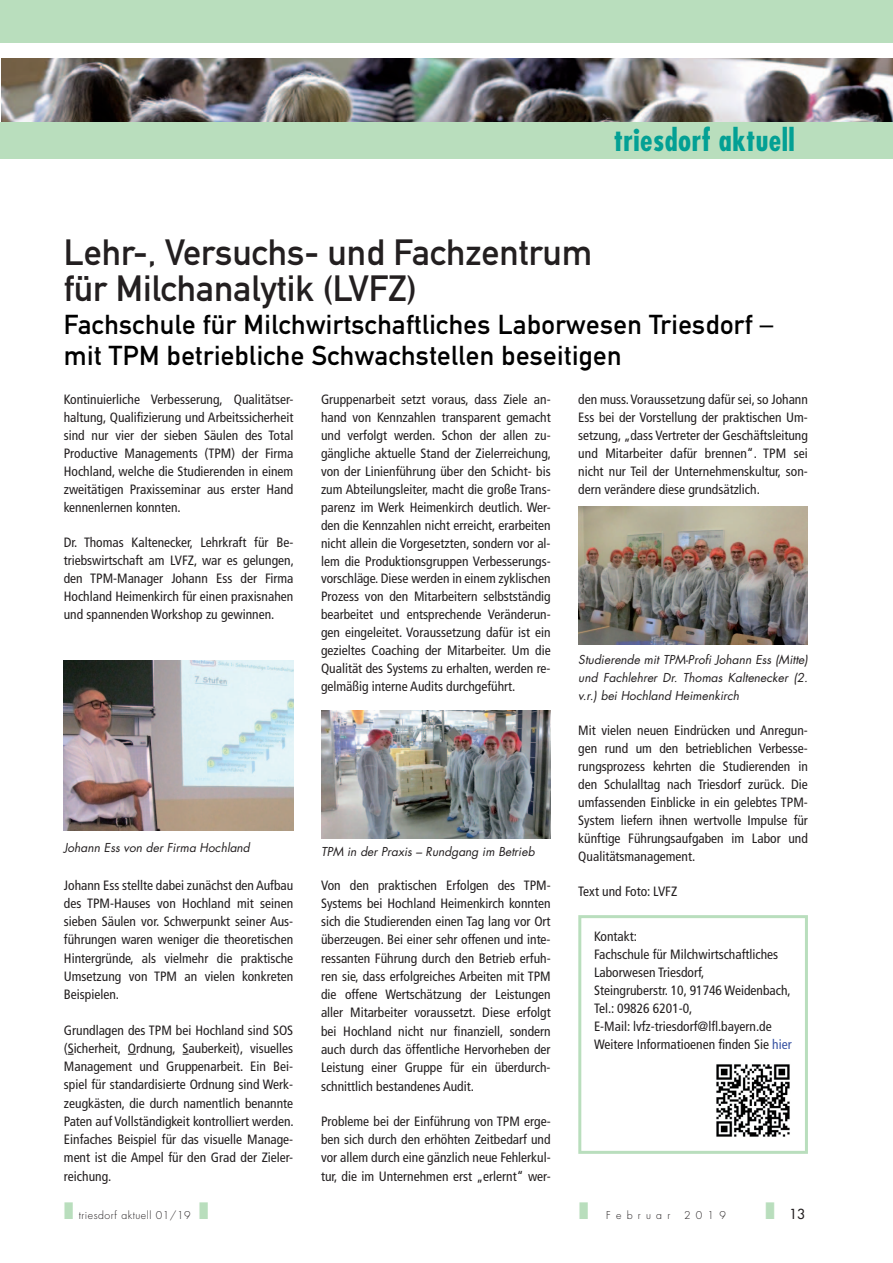
<style>
.page{position:relative;width:893px;height:1263px;background:#fff}
.page>*{position:absolute;margin:0;border:0;box-sizing:border-box;transform-origin:0 0}
.t1{font:36px/36px "DIN Mittelschrift";color:#231f20}
.t2{font:700 condensed 30px "Futura";letter-spacing:.015em;color:#03a094}
.t3{font:27px/31.2px "DIN Mittelschrift";letter-spacing:.015em;color:#000}
.t4{font:condensed 13.5px/18px "Frutiger";color:#231f20;text-align:justify}
.t5{font:13.5px "Futura";color:#231f20}
.t6{font:italic 12px/18px "Futura";color:#231f20;text-align:justify}
.t7{font:300 10.5px "Futura";letter-spacing:.05em;color:#231f20}
.t8{font:300 10.5px "Futura";letter-spacing:.5em;color:#231f20}
.s1{font-family:"Frutiger";font-stretch:condensed}
.s2{color:#3853a3}
</style>
<div class="page">
<div style="left:0;top:0;width:893px;height:43px;background:#b9debd"></div>
<img style="left:1px;top:58px;width:892px;height:64px">
<div style="left:0;top:122px;width:893px;height:36px;background:#b9debd"></div>
<img style="left:64px;top:660px;width:229px;height:170px">
<img style="left:321px;top:710px;width:230px;height:128px">
<img style="left:579px;top:506px;width:229px;height:138px">
<div style="left:578px;top:915px;width:230px;height:239px;border:3px solid #b9debd"></div>
<img style="left:716px;top:1064px;width:74px;height:73px">
<h2 class="t2" style="left:614px;top:120px;width:182px">triesdorf aktuell</h2>
<h1 class="t1" style="left:64px;top:235px;width:530px">Lehr-, Versuchs- und Fachzentrum für Milchanalytik (LVFZ)</h1>
<h3 class="t3" style="left:64px;top:309px;width:711px">Fachschule für Milchwirtschaftliches Laborwesen Triesdorf <span class="s1">– </span>mit TPM betriebliche Schwachstellen beseitigen</h3>
<p class="t4" style="left:64px;top:390px;width:231px">Kontinuierliche Verbesserung, Qualitätser&shy;haltung, Qualifizierung und Arbeitssicherheit sind nur vier der sieben Säulen des Total Productive Managements (TPM) der Firma Hochland, welche die Studierenden in einem zweitätigen Praxisseminar aus erster Hand kennenlernen konnten.</p>
<p class="t4" style="left:64px;top:533px;width:232px">Dr. Thomas Kaltenecker, Lehrkraft für Be&shy;triebswirtschaft am LVFZ, war es gelungen, den TPM-Manager Johann Ess der Firma Hochland Heimenkirch für einen praxisnahen und spannenden Workshop zu gewinnen.</p>
<p class="t4" style="left:578px;top:390px;width:231px">den muss. Voraussetzung dafür sei, so Johann Ess bei der Vorstellung der praktischen Um&shy;setzung, „dass Vertreter der Geschäftsleitung und Mitarbeiter dafür brennen“. TPM sei nicht nur Teil der Unternehmenskultur, son&shy;dern verändere diese grundsätzlich.</p>
<p class="t4" style="left:321px;top:390px;width:232px">Gruppenarbeit setzt voraus, dass Ziele an&shy;hand von Kennzahlen transparent gemacht und verfolgt werden. Schon der allen zu&shy;gängliche aktuelle Stand der Zielerreichung, von der Linienführung über den Schicht- bis zum Abteilungsleiter, macht die große Trans&shy;parenz im Werk Heimenkirch deutlich. Wer&shy;den die Kennzahlen nicht erreicht, erarbeiten nicht allein die Vorgesetzten, sondern vor al&shy;lem die Produktionsgruppen Verbesserungs&shy;vorschläge. Diese werden in einem zyklischen Prozess von den Mitarbeitern selbstständig bearbeitet und entsprechende Veränderun&shy;gen eingeleitet. Voraussetzung dafür ist ein gezieltes Coaching der Mitarbeiter. Um die Qualität des Systems zu erhalten, werden re&shy;gelmäßig interne Audits durchgeführt.</p>
<p class="t6" style="left:578px;top:651px;width:231px">Studierende mit TPM-Profi Johann Ess (Mitte) und Fachlehrer Dr. Thomas Kaltenecker (2. v.r.) bei Hochland Heimenkirch</p>
<p class="t4" style="left:578px;top:721px;width:231px">Mit vielen neuen Eindrücken und Anregun&shy;gen rund um den betrieblichen Verbesse&shy;rungsprozess kehrten die Studierenden in den Schulalltag nach Triesdorf zurück. Die umfassenden Einblicke in ein gelebtes TPM-System liefern ihnen wertvolle Impulse für künftige Führungsaufgaben im Labor und Qualitätsmanagement.</p>
<p class="t4" style="left:578px;top:882px;width:100px">Text und Foto: LVFZ</p>
<p class="t4" style="left:594px;top:927px;width:199px;text-align:left">Kontakt:<br>Fachschule für Milchwirtschaftliches<br>Laborwesen Triesdorf,<br>Steingruberstr. 10, 91746 Weidenbach,<br>Tel.: 09826 6201-0,<br>E-Mail: lvfz-triesdorf@lfl.bayern.de<br>Weitere Informatioenen finden Sie <span class="s2">hier</span></p>
<p class="t6" style="left:64px;top:839px;width:188px">Johann Ess von der Firma Hochland</p>
<p class="t6" style="left:321px;top:843px;width:215px">TPM in der Praxis – Rundgang im Betrieb</p>
<p class="t4" style="left:321px;top:876px;width:231px">Von den praktischen Erfolgen des TPM-Systems bei Hochland Heimenkirch konnten sich die Studierenden einen Tag lang vor Ort überzeugen. Bei einer sehr offenen und inte&shy;ressanten Führung durch den Betrieb erfuh&shy;ren sie, dass erfolgreiches Arbeiten mit TPM die offene Wertschätzung der Leistungen aller Mitarbeiter voraussetzt. Diese erfolgt bei Hochland nicht nur finanziell, sondern auch durch das öffentliche Hervorheben der Leistung einer Gruppe für ein überdurch&shy;schnittlich bestandenes Audit.</p>
<p class="t4" style="left:321px;top:1112px;width:231px">Probleme bei der Einführung von TPM erge&shy;ben sich durch den erhöhten Zeitbedarf und vor allem durch eine gänzlich neue Fehlerkul&shy;tur, die im Unternehmen erst „erlernt“ wer-</p>
<p class="t4" style="left:64px;top:876px;width:231px">Johann Ess stellte dabei zunächst den Aufbau des TPM-Hauses von Hochland mit seinen sieben Säulen vor. Schwerpunkt seiner Aus&shy;führungen waren weniger die theoretischen Hintergründe, als vielmehr die praktische Umsetzung von TPM an vielen konkreten Beispielen.</p>
<p class="t4" style="left:64px;top:1021px;width:231px">Grundlagen des TPM bei Hochland sind SOS (Sicherheit, Ordnung, Sauberkeit), visuelles Management und Gruppenarbeit. Ein Bei&shy;spiel für standardisierte Ordnung sind Werk&shy;zeugkästen, die durch namentlich benannte Paten auf Vollständigkeit kontrolliert werden.<br>Einfaches Beispiel für das visuelle Manage&shy;ment ist die Ampel für den Grad der Zieler&shy;reichung.</p>
<p class="t7" style="left:79px;top:1209px;width:114px">triesdorf aktuell 01/19</p>
<p class="t8" style="left:606px;top:1209px;width:66px">Februar</p>
<p class="t7" style="left:684px;top:1209px;width:43px">2019</p>
<p class="t5" style="left:789px;top:1205px;width:17px">13</p>
</div>
